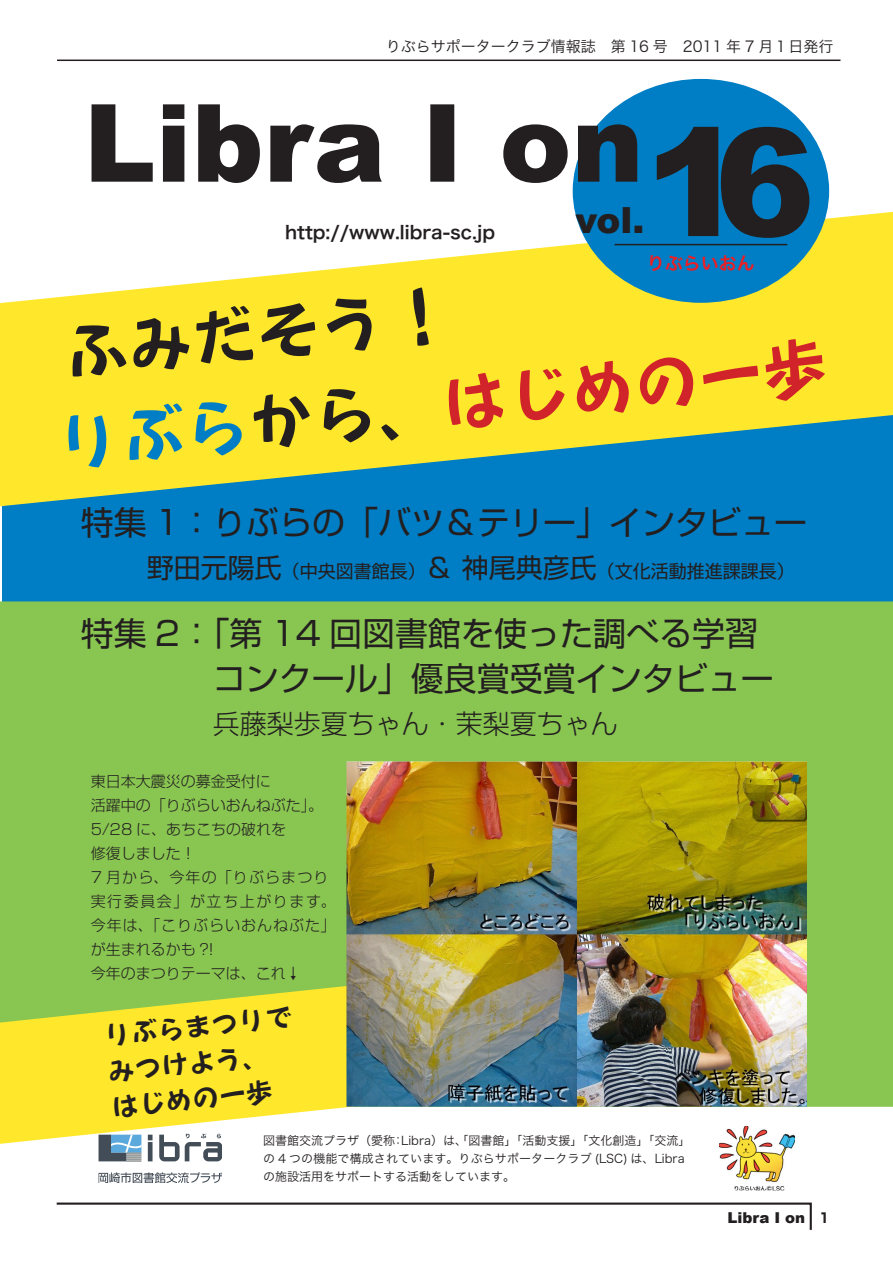
<style>
.page{position:relative;width:893px;height:1263px;background:#fff}
.page>*{position:absolute;margin:0;border:0;box-sizing:border-box;transform-origin:0 0}
.t1{font:900 150px "Arial";color:#231f20}
.t2{font:900 108px "Arial";color:#231f20}
.t3{font:64.5px/91.1px "NIS NPM 83 pv RKSJ H";color:#231f20}
.t4{font:900 36px "Arial";color:#231f20}
.t5{font:33px/45px "Shin Go Pro";color:#231f20}
.t6{font:27px/36px "NIS NPM 83 pv RKSJ H";color:#231f20}
.t7{font:300 27px "Shin Go Pro";color:#231f20}
.t8{font:18px "Shin Go Pro";color:#231f20}
.t9{font:18px "Hira Kaku Pro W6";color:#231f20}
.t10{font:18px "Hira Kaku Pro W6";color:#ee1d23}
.t11{font:300 15px/24px "Shin Go Pro";color:#231f20}
.t12{font:15px "Hira Kaku Pro W3";color:#231f20}
.t13{font:900 15px "Arial";color:#231f20}
.t14{font:12px/18px "Hira Kaku Pro W3";color:#231f20}
.s1{color:#9ad2ae}
.s2{color:#007ec5}
.s3{color:#d1232a}
.s4{font-size:27px}
.s5{font-family:"Shin Go Pro";font-weight:700;font-size:13.5px}
</style>
<div class="page">
<svg style="left:56px;top:1202px;width:756px;height:28px"></svg>
<hr style="left:57px;top:60px;width:783px;height:1px;background:#231f20">
<div style="left:2px;top:410px;width:891px;height:193px;background:#007ec5"></div>
<div style="left:0;top:601px;width:893px;height:506px;background:#89c651"></div>
<svg style="left:0;top:210px;width:893px;height:297px;fill:#ffe82c"></svg>
<div style="left:573px;top:79px;width:256px;height:224px;background:#007ec5;border-radius:50%"></div>
<hr style="left:615px;top:244px;width:172px;height:1px;background:#231f20">
<svg style="left:98px;top:1172px;width:124px;height:11px"></svg>
<div style="left:148px;top:1142px;width:5px;height:19px;background:#434d57"></div>
<svg style="left:159px;top:1144px;width:63px;height:17px"></svg>
<svg style="left:98px;top:1144px;width:43px;height:17px"></svg>
<img style="left:719px;top:1126px;width:76px;height:65px">
<svg style="left:0;top:977px;width:348px;height:167px;fill:#ffe82c"></svg>
<img style="left:346px;top:761px;width:461px;height:346px">
<p class="t12" style="left:386px;top:33px;width:449px">りぶらサポータークラブ情報誌 第 16 号 2011 年 7 月１日発行</p>
<h2 class="t2" style="left:84px;top:65px;width:561px">Libra I on</h2>
<p class="t9" style="left:285px;top:216px;width:212px">http://www.libra-sc.jp</p>
<h3 class="t4" style="left:575px;top:194px;width:71px">vol.</h3>
<h1 class="t1" style="left:644px;top:74px;width:172px">16</h1>
<p class="t10" style="left:647px;top:247px;width:110px">りぶらいおん</p>
<h3 class="t3" style="left:-38px;top:318px;width:856px;rotate:-6deg"><span class="s1">　</span> ふみだそう !<br><span class="s2">　 りぶら</span>から、<span class="s3">はじめの一歩</span></h3>
<h3 class="t5" style="left:81px;top:496px;width:728px">特集 1：りぶらの「バツ＆テリー」インタビュー</h3>
<p class="t8" style="left:147px;top:556px;width:649px"><span class="s4">野田元陽氏</span>（中央図書館長）<span class="s4">＆ 神尾典彦氏</span>（文化活動推進課課長）</p>
<h3 class="t5" style="left:213px;top:607px;width:563px;text-indent:-132px">特集 2：「第 14 回図書館を使った調べる学習コンクール」優良賞受賞インタビュー</h3>
<h3 class="t7" style="left:213px;top:702px;width:407px">兵藤梨歩夏ちゃん・茉梨夏ちゃん</h3>
<p class="t11" style="left:91px;top:767px;width:247px">東日本大震災の募金受付に<br>活躍中の「りぶらいおんねぶた」。<br>5/28 に、あちこちの破れを<br>修復しました！<br>7 月から、今年の「りぶらまつり実行委員会」が立ち上がります。今年は、「こりぶらいおんねぶた」が生まれるかも ?!<br>今年のまつりテーマは、これ↓</p>
<h3 class="t6" style="left:62px;top:1022px;width:231px;rotate:-6deg">　 りぶらまつりで　 みつけよう、　 はじめの一歩</h3>
<p class="t14" style="left:263px;top:1130px;width:429px">図書館交流プラザ（愛称：Libra）は、「図書館」「活動支援」「文化創造」「交流」の 4 つの機能で構成されています。りぶらサポータークラブ (LSC) は、Libraの施設活用をサポートする活動をしています。</p>
<p class="t13" style="left:727px;top:1207px;width:104px">Libra I on <span class="s5">1</span></p>
</div>
